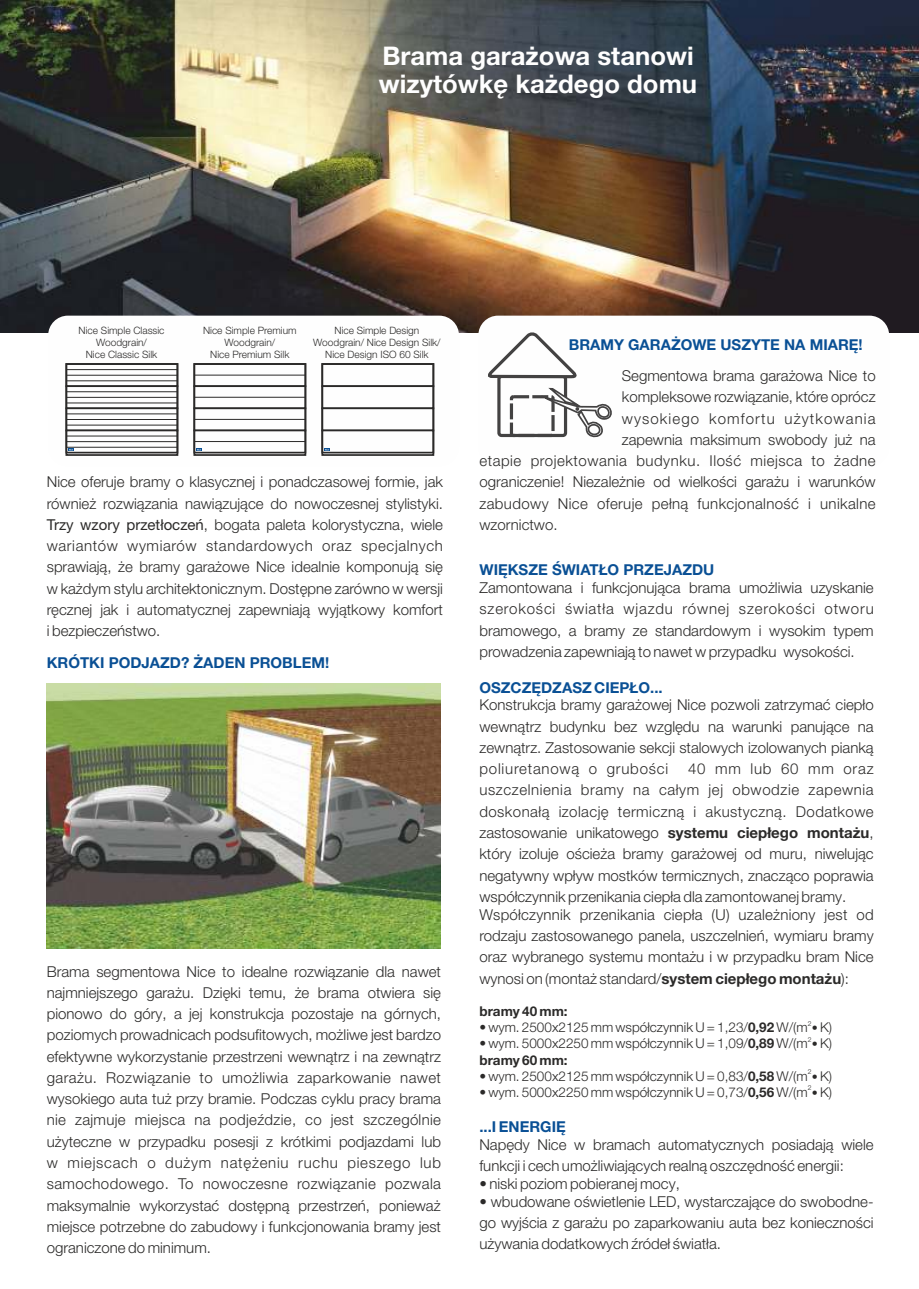
<style>
.page{position:relative;width:919px;height:1289px;background:#fff}
.page>*{position:absolute;margin:0;border:0;box-sizing:border-box;transform-origin:0 0}
.t1{font:700 25.65px/28.5px "Helvetica Neue LT Pro";color:#fefefe}
.t2{font:300 15px/21.3px "Helvetica Neue LT Pro";color:#2b2a29;text-align:justify}
.t3{font:700 15px "Helvetica Neue LT Pro";color:#0a5095}
.t4{font:300 15px "Helvetica Neue LT Pro";letter-spacing:.025em;color:#2b2a29}
.t5{font:300 15px "Helvetica Neue LT Pro";letter-spacing:.035em;color:#2b2a29}
.t6{font:300 15px "Helvetica Neue LT Pro";letter-spacing:.075em;color:#2b2a29}
.t7{font:300 13.5px/16px "Helvetica Neue LT Pro";color:#2b2a29}
.t8{font:700 13.5px "Helvetica Neue LT Pro";color:#2b2a29}
.t9{font:300 10.05px/12px "Helvetica Neue LT Pro";color:#2b2a29;text-align:center}
.t10{font:300 6.75px "Helvetica Neue LT Pro";color:#2b2a29}
.s1{font-weight:400}
.s2{font-weight:700}
.s3{font-size:12px}
</style>
<div class="page">
<img style="left:46px;top:684px;width:394px;height:264px">
<img style="left:0;top:0;width:918px;height:332px">
<div style="left:48px;top:315px;width:411px;height:151px;background:#fefefe;border-radius:20px"></div>
<div style="left:478px;top:315px;width:411px;height:151px;background:#fefefe;border-radius:20px"></div>
<div style="left:65px;top:363px;width:113px;height:93px;border:2px solid #2b2a29"></div>
<div style="left:193px;top:363px;width:113px;height:93px;border:2px solid #2b2a29"></div>
<div style="left:321px;top:363px;width:113px;height:93px;border:2px solid #2b2a29"></div>
<div style="left:497px;top:375px;width:70px;height:62px;border:3px solid #434242;border-radius:3px"></div>
<div style="left:510px;top:395px;width:44px;height:42px;border:3px dashed #434242;border-radius:2px"></div>
<svg style="left:537px;top:386px;width:75px;height:52px"></svg>
<svg style="left:488px;top:332px;width:89px;height:48px"></svg>
<svg style="left:65px;top:363px;width:114px;height:91px"></svg>
<svg style="left:193px;top:363px;width:114px;height:91px"></svg>
<svg style="left:321px;top:363px;width:114px;height:91px"></svg>
<h1 class="t1" style="left:379px;top:45px;width:320px">Brama garażowa stanowi wizytówkę każdego domu</h1>
<p class="t9" style="left:79px;top:326px;width:87px">Nice Simple Classic<br>Woodgrain/<br>Nice Classic Silk</p>
<p class="t9" style="left:203px;top:326px;width:95px">Nice Simple Premium<br>Woodgrain/<br>Nice Premium Silk</p>
<p class="t9" style="left:313px;top:326px;width:129px">Nice Simple Design<br>Woodgrain/ Nice Design Silk/<br>Nice Design ISO 60 Silk</p>
<p class="t2" style="left:47px;top:473px;width:397px">Nice oferuje bramy o klasycznej i ponadczasowej formie, jak również rozwiązania nawiązujące do nowoczesnej stylistyki.<br><span class="s1">Trzy wzory przetłoczeń</span>, bogata paleta kolorystyczna, wiele wariantów wymiarów standardowych oraz specjalnych sprawiają, że bramy garażowe Nice idealnie komponują się w każdym stylu architektonicznym. Dostępne zarówno w wersji ręcznej jak i automatycznej zapewniają wyjątkowy komfort i bezpieczeństwo.</p>
<p class="t3" style="left:47px;top:657px;width:284px">KRÓTKI PODJAZD? ŻADEN PROBLEM!</p>
<p class="t2" style="left:47px;top:962px;width:396px">Brama segmentowa Nice to idealne rozwiązanie dla nawet najmniejszego garażu. Dzięki temu, że brama otwiera się pionowo do góry, a jej konstrukcja pozostaje na górnych, poziomych prowadnicach podsufitowych, możliwe jest bardzo efektywne wykorzystanie przestrzeni wewnątrz i na zewnątrz garażu. Rozwiązanie to umożliwia zaparkowanie nawet wysokiego auta tuż przy bramie. Podczas cyklu pracy brama nie zajmuje miejsca na podjeździe, co jest szczególnie użyteczne w przypadku posesji z krótkimi podjazdami lub w miejscach o dużym natężeniu ruchu pieszego lub samochodowego. To nowoczesne rozwiązanie pozwala maksymalnie wykorzystać dostępną przestrzeń, ponieważ miejsce potrzebne do zabudowy i funkcjonowania bramy jest ograniczone do minimum.</p>
<p class="t3" style="left:568px;top:339px;width:295px">BRAMY GARAŻOWE USZYTE NA MIARĘ!</p>
<p class="t2" style="left:621px;top:367px;width:255px">Segmentowa brama garażowa Nice to</p>
<p class="t2" style="left:621px;top:388px;width:255px">kompleksowe rozwiązanie, które oprócz</p>
<p class="t6" style="left:621px;top:413px;width:255px">wysokiego komfortu użytkowania</p>
<p class="t2" style="left:621px;top:431px;width:255px">zapewnia maksimum swobody już na</p>
<p class="t5" style="left:479px;top:455px;width:397px">etapie projektowania budynku. Ilość miejsca to żadne</p>
<p class="t2" style="left:479px;top:473px;width:397px">ograniczenie! Niezależnie od wielkości garażu i warunków</p>
<p class="t4" style="left:479px;top:498px;width:397px">zabudowy Nice oferuje pełną funkcjonalność i unikalne</p>
<p class="t2" style="left:479px;top:516px;width:80px">wzornictwo.</p>
<p class="t3" style="left:479px;top:564px;width:236px">WIĘKSZE ŚWIATŁO PRZEJAZDU</p>
<p class="t2" style="left:479px;top:579px;width:396px">Zamontowana i funkcjonująca brama umożliwia uzyskanie szerokości światła wjazdu równej szerokości otworu bramowego, a bramy ze standardowym i wysokim typem prowadzenia zapewniają to nawet w przypadku wysokości.</p>
<p class="t3" style="left:479px;top:681px;width:185px">OSZCZĘDZASZ CIEPŁO...</p>
<p class="t2" style="left:479px;top:696px;width:396px">Konstrukcja bramy garażowej Nice pozwoli zatrzymać ciepło wewnątrz budynku bez względu na warunki panujące na zewnątrz. Zastosowanie sekcji stalowych izolowanych pianką poliuretanową o grubości</p>
<p class="t2" style="left:479px;top:760px;width:396px;text-indent:209px">40 mm lub 60 mm oraz uszczelnienia bramy na całym jej obwodzie zapewnia doskonałą izolację termiczną i akustyczną. Dodatkowe zastosowanie unikatowego <span class="s2">systemu ciepłego montażu</span>, który izoluje ościeża bramy garażowej od muru, niwelując negatywny wpływ mostków termicznych, znacząco poprawia współczynnik przenikania ciepła dla zamontowanej bramy.</p>
<p class="t2" style="left:479px;top:905px;width:396px">Współczynnik przenikania ciepła (U) uzależniony jest od rodzaju zastosowanego panela, uszczelnień, wymiaru bramy oraz wybranego systemu montażu i w przypadku bram Nice wynosi on (montaż standard/<span class="s2">system ciepłego montażu</span>):</p>
<p class="t8" style="left:479px;top:1006px;width:90px">bramy 40 mm:</p>
<p class="t10" style="left:807px;top:1020px;width:5px">2</p>
<p class="t7" style="left:479px;top:1021px;width:354px">• wym. 2500x2125 mm współczynnik U = 1,23/<span class="s2">0,92</span> W/(m <span class="s3">•</span> K)</p>
<p class="t10" style="left:807px;top:1036px;width:5px">2</p>
<p class="t7" style="left:479px;top:1037px;width:354px">• wym. 5000x2250 mm współczynnik U = 1,09/<span class="s2">0,89</span> W/(m <span class="s3">•</span> K) <span class="s2">bramy 60 mm:</span></p>
<p class="t10" style="left:807px;top:1069px;width:5px">2</p>
<p class="t7" style="left:479px;top:1069px;width:354px">• wym. 2500x2125 mm współczynnik U = 0,83/<span class="s2">0,58</span> W/(m <span class="s3">•</span> K)</p>
<p class="t10" style="left:807px;top:1085px;width:5px">2</p>
<p class="t7" style="left:479px;top:1085px;width:354px">• wym. 5000x2250 mm współczynnik U = 0,73/<span class="s2">0,56</span> W/(m <span class="s3">•</span> K)</p>
<p class="t3" style="left:479px;top:1121px;width:88px">...I ENERGIĘ</p>
<p class="t2" style="left:479px;top:1136px;width:396px">Napędy Nice w bramach automatycznych posiadają wiele funkcji i cech umożliwiających realną oszczędność energii:</p>
<p class="t2" style="left:479px;top:1175px;width:202px">• niski poziom pobieranej mocy,</p>
<p class="t2" style="left:479px;top:1192px;width:396px">• wbudowane oświetlenie LED, wystarczające do swobodne&shy;go wyjścia z garażu po zaparkowaniu auta bez konieczności używania dodatkowych źródeł światła.</p>
</div>
